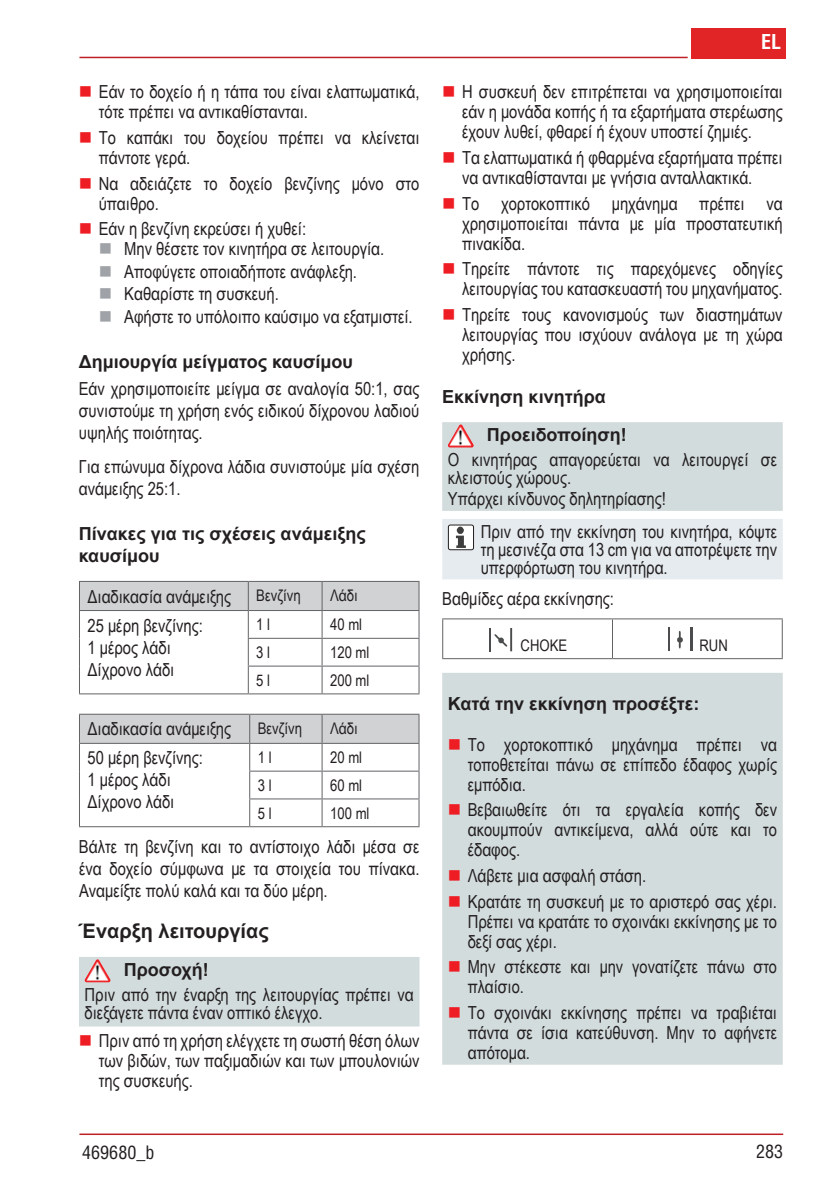
<style>
.page{position:relative;width:840px;height:1191px;background:#fff}
.page>*{position:absolute;margin:0;border:0;box-sizing:border-box;transform-origin:0 0}
.t1{font:700 20px "Arial";color:#231f20}
.t2{font:700 condensed 20px "Helvetica";color:#fff}
.t3{font:18px/20px "Arial Narrow";color:#231f20}
.t4{font:700 18px/22px "Arial";color:#231f20}
.t5{font:condensed 18px "Helvetica";color:#231f20}
.t6{font:16px "Arial Narrow";color:#231f20}
</style>
<div class="page">
<hr style="left:79px;top:1133px;width:703px;height:2px;background:#c02025">
<div style="left:691px;top:28px;width:94px;height:30px;background:#e12425"></div>
<hr style="left:79px;top:57px;width:608px;height:1px;background:#c02025">
<hr style="left:79px;top:693px;width:169px;height:1px;background:#636366">
<hr style="left:248px;top:693px;width:74px;height:1px;background:#636366">
<svg style="left:79px;top:581px;width:340px;height:112px"></svg>
<hr style="left:322px;top:665px;width:97px;height:1px;background:#636366">
<hr style="left:322px;top:693px;width:97px;height:1px;background:#636366">
<hr style="left:79px;top:713px;width:170px;height:1px;background:#636366">
<hr style="left:249px;top:713px;width:73px;height:1px;background:#636366">
<hr style="left:322px;top:713px;width:97px;height:1px;background:#636366">
<hr style="left:79px;top:826px;width:170px;height:1px;background:#636366">
<hr style="left:249px;top:826px;width:73px;height:1px;background:#636366">
<svg style="left:79px;top:714px;width:340px;height:112px"></svg>
<hr style="left:322px;top:798px;width:97px;height:1px;background:#636366">
<hr style="left:322px;top:826px;width:97px;height:1px;background:#636366">
<div style="left:79px;top:957px;width:340px;height:69px;background:#d3dcdd"></div>
<img style="left:85px;top:959px;width:25px;height:23px">
<div style="left:442px;top:422px;width:340px;height:89px;background:#d3dcdd"></div>
<img style="left:447px;top:424px;width:26px;height:23px">
<div style="left:442px;top:519px;width:340px;height:60px;background:#e6ebef"></div>
<hr style="left:442px;top:619px;width:1px;height:39px;background:#636366">
<hr style="left:442px;top:618px;width:170px;height:1px;background:#636366">
<hr style="left:442px;top:658px;width:170px;height:1px;background:#636366">
<hr style="left:611px;top:619px;width:1px;height:39px;background:#636366">
<hr style="left:781px;top:619px;width:1px;height:39px;background:#636366">
<hr style="left:612px;top:618px;width:170px;height:1px;background:#636366">
<hr style="left:612px;top:658px;width:170px;height:1px;background:#636366">
<hr style="left:488px;top:628px;width:2px;height:23px;background:#4b4c4d">
<svg style="left:494px;top:628px;width:18px;height:23px"></svg>
<hr style="left:667px;top:627px;width:2px;height:23px;background:#4b4c4d">
<svg style="left:677px;top:631px;width:5px;height:17px"></svg>
<hr style="left:689px;top:627px;width:2px;height:24px;background:#4b4c4d">
<div style="left:442px;top:673px;width:340px;height:391px;background:#d3dcdd"></div>
<svg style="left:449px;top:738px;width:10px;height:11px"></svg>
<svg style="left:449px;top:804px;width:10px;height:11px"></svg>
<svg style="left:449px;top:870px;width:10px;height:10px"></svg>
<svg style="left:449px;top:895px;width:10px;height:11px"></svg>
<svg style="left:449px;top:961px;width:10px;height:11px"></svg>
<svg style="left:449px;top:1007px;width:10px;height:10px"></svg>
<p class="t3" style="left:99px;top:81px;width:322px">Εάν το δοχείο ή η τάπα του είναι ελαττωματικά, τότε πρέπει να αντικαθίστανται.</p>
<p class="t3" style="left:99px;top:127px;width:322px">Το καπάκι του δοχείου πρέπει να κλείνεται πάντοτε γερά.</p>
<p class="t3" style="left:99px;top:172px;width:322px">Να αδειάζετε το δοχείο βενζίνης μόνο στο ύπαιθρο.</p>
<p class="t3" style="left:124px;top:218px;width:261px;text-indent:-26px">Εάν η βενζίνη εκρεύσει ή χυθεί:<br>Μην θέσετε τον κινητήρα σε λειτουργία.</p>
<p class="t3" style="left:124px;top:259px;width:290px;line-height:22.6px">Αποφύγετε οποιαδήποτε ανάφλεξη.<br>Καθαρίστε τη συσκευή.<br>Αφήστε το υπόλοιπο καύσιμο να εξατμιστεί.</p>
<p class="t4" style="left:79px;top:351px;width:275px">Δημιουργία μείγματος καυσίμου</p>
<p class="t3" style="left:79px;top:377px;width:342px;line-height:22px;text-align:justify">Εάν χρησιμοποιείτε μείγμα σε αναλογία 50:1, σας συνιστούμε τη χρήση ενός ειδικού δίχρονου λαδιού υψηλής ποιότητας.</p>
<p class="t3" style="left:79px;top:455px;width:342px;line-height:22px">Για επώνυμα δίχρονα λάδια συνιστούμε μία σχέση ανάμειξης 25:1.</p>
<p class="t4" style="left:79px;top:523px;width:288px">Πίνακες για τις σχέσεις ανάμειξης καυσίμου</p>
<p class="t3" style="left:87px;top:585px;width:145px">Διαδικασία ανάμειξης</p>
<p class="t6" style="left:256px;top:583px;width:46px">Βενζίνη</p>
<p class="t6" style="left:330px;top:583px;width:29px">Λάδι</p>
<p class="t3" style="left:87px;top:613px;width:117px;line-height:22px">25 μέρη βενζίνης:<br>1 μέρος λάδι<br>Δίχρονο λάδι</p>
<p class="t6" style="left:256px;top:613px;width:15px">1 l</p>
<p class="t6" style="left:330px;top:613px;width:34px">40 ml</p>
<p class="t6" style="left:256px;top:640px;width:15px">3 l</p>
<p class="t6" style="left:330px;top:640px;width:41px">120 ml</p>
<p class="t6" style="left:256px;top:668px;width:15px">5 l</p>
<p class="t6" style="left:330px;top:668px;width:41px">200 ml</p>
<p class="t3" style="left:87px;top:718px;width:145px">Διαδικασία ανάμειξης</p>
<p class="t6" style="left:257px;top:716px;width:46px">Βενζίνη</p>
<p class="t6" style="left:330px;top:716px;width:29px">Λάδι</p>
<p class="t3" style="left:87px;top:746px;width:117px;line-height:22px">50 μέρη βενζίνης:<br>1 μέρος λάδι<br>Δίχρονο λάδι</p>
<p class="t6" style="left:257px;top:745px;width:15px">1 l</p>
<p class="t6" style="left:330px;top:745px;width:34px">20 ml</p>
<p class="t6" style="left:257px;top:773px;width:15px">3 l</p>
<p class="t6" style="left:330px;top:773px;width:34px">60 ml</p>
<p class="t6" style="left:257px;top:801px;width:15px">5 l</p>
<p class="t6" style="left:330px;top:801px;width:41px">100 ml</p>
<p class="t3" style="left:79px;top:834px;width:342px;line-height:22px;text-align:justify">Βάλτε τη βενζίνη και το αντίστοιχο λάδι μέσα σε ένα δοχείο σύμφωνα με τα στοιχεία του πίνακα.<br>Αναμείξτε πολύ καλά και τα δύο μέρη.</p>
<p class="t1" style="left:79px;top:917px;width:191px">Έναρξη λειτουργίας</p>
<p class="t4" style="left:124px;top:959px;width:87px">Προσοχή!</p>
<p class="t3" style="left:85px;top:985px;width:330px;line-height:18px">Πριν από την έναρξη της λειτουργίας πρέπει να διεξάγετε πάντα έναν οπτικό έλεγχο.</p>
<p class="t3" style="left:99px;top:1030px;width:322px;text-align:justify">Πριν από τη χρήση ελέγχετε τη σωστή θέση όλων των βιδών, των παξιμαδιών και των μπουλονιών της συσκευής.</p>
<p class="t5" style="left:82px;top:1141px;width:73px">469680_b</p>
<p class="t2" style="left:760px;top:30px;width:21px">EL</p>
<p class="t3" style="left:462px;top:81px;width:322px;text-align:justify">Η συσκευή δεν επιτρέπεται να χρησιμοποιείται εάν η μονάδα κοπής ή τα εξαρτήματα στερέωσης έχουν λυθεί, φθαρεί ή έχουν υποστεί ζημιές.</p>
<p class="t3" style="left:462px;top:147px;width:322px">Τα ελαττωματικά ή φθαρμένα εξαρτήματα πρέπει να αντικαθίστανται με γνήσια ανταλλακτικά.</p>
<p class="t3" style="left:462px;top:192px;width:322px;text-align:justify">Το χορτοκοπτικό μηχάνημα πρέπει να χρησιμοποιείται πάντα με μία προστατευτική πινακίδα.</p>
<p class="t3" style="left:462px;top:258px;width:322px">Τηρείτε πάντοτε τις παρεχόμενες οδηγίες λειτουργίας του κατασκευαστή του μηχανήματος.</p>
<p class="t3" style="left:461px;top:304px;width:322px;text-align:justify">Τηρείτε τους κανονισμούς των διαστημάτων λειτουργίας που ισχύουν ανάλογα με τη χώρα χρήσης.</p>
<p class="t4" style="left:486px;top:378px;width:141px;line-height:38.6px;text-indent:-45px">Εκκίνηση κινητήρα<br>Προειδοποίηση!</p>
<p class="t3" style="left:447px;top:450px;width:330px;line-height:18px">Ο κινητήρας απαγορεύεται να λειτουργεί σε κλειστούς χώρους.</p>
<p class="t3" style="left:480px;top:482px;width:297px;line-height:32.4px;text-indent:-33px">Υπάρχει κίνδυνος δηλητηρίασης!<br>Πριν από την εκκίνηση του κινητήρα, κόψτε</p>
<p class="t3" style="left:480px;top:539px;width:297px;line-height:18px">τη μεσινέζα στα 13 cm για να αποτρέψετε την υπερφόρτωση του κινητήρα.</p>
<p class="t3" style="left:442px;top:587px;width:173px">Βαθμίδες αέρα εκκίνησης:</p>
<p class="t6" style="left:520px;top:633px;width:48px">CHOKE</p>
<p class="t6" style="left:699px;top:633px;width:30px">RUN</p>
<p class="t4" style="left:447px;top:693px;width:253px">Κατά την εκκίνηση προσέξτε:</p>
<p class="t3" style="left:467px;top:733px;width:310px;text-align:justify">Το χορτοκοπτικό μηχάνημα πρέπει να τοποθετείται πάνω σε επίπεδο έδαφος χωρίς εμπόδια.</p>
<p class="t3" style="left:467px;top:799px;width:310px;text-align:justify">Βεβαιωθείτε ότι τα εργαλεία κοπής δεν ακουμπούν αντικείμενα, αλλά ούτε και το έδαφος.</p>
<p class="t3" style="left:467px;top:862px;width:310px;line-height:25.6px">Λάβετε μια ασφαλή στάση.<br>Κρατάτε τη συσκευή με το αριστερό σας χέρι.</p>
<p class="t3" style="left:467px;top:910px;width:310px">Πρέπει να κρατάτε το σχοινάκι εκκίνησης με το δεξί σας χέρι.</p>
<p class="t3" style="left:467px;top:956px;width:310px">Μην στέκεστε και μην γονατίζετε πάνω στο πλαίσιο.</p>
<p class="t3" style="left:467px;top:1002px;width:310px;text-align:justify">Το σχοινάκι εκκίνησης πρέπει να τραβιέται πάντα σε ίσια κατεύθυνση. Μην το αφήνετε απότομα.</p>
<p class="t5" style="left:755px;top:1140px;width:28px">283</p>
</div>
